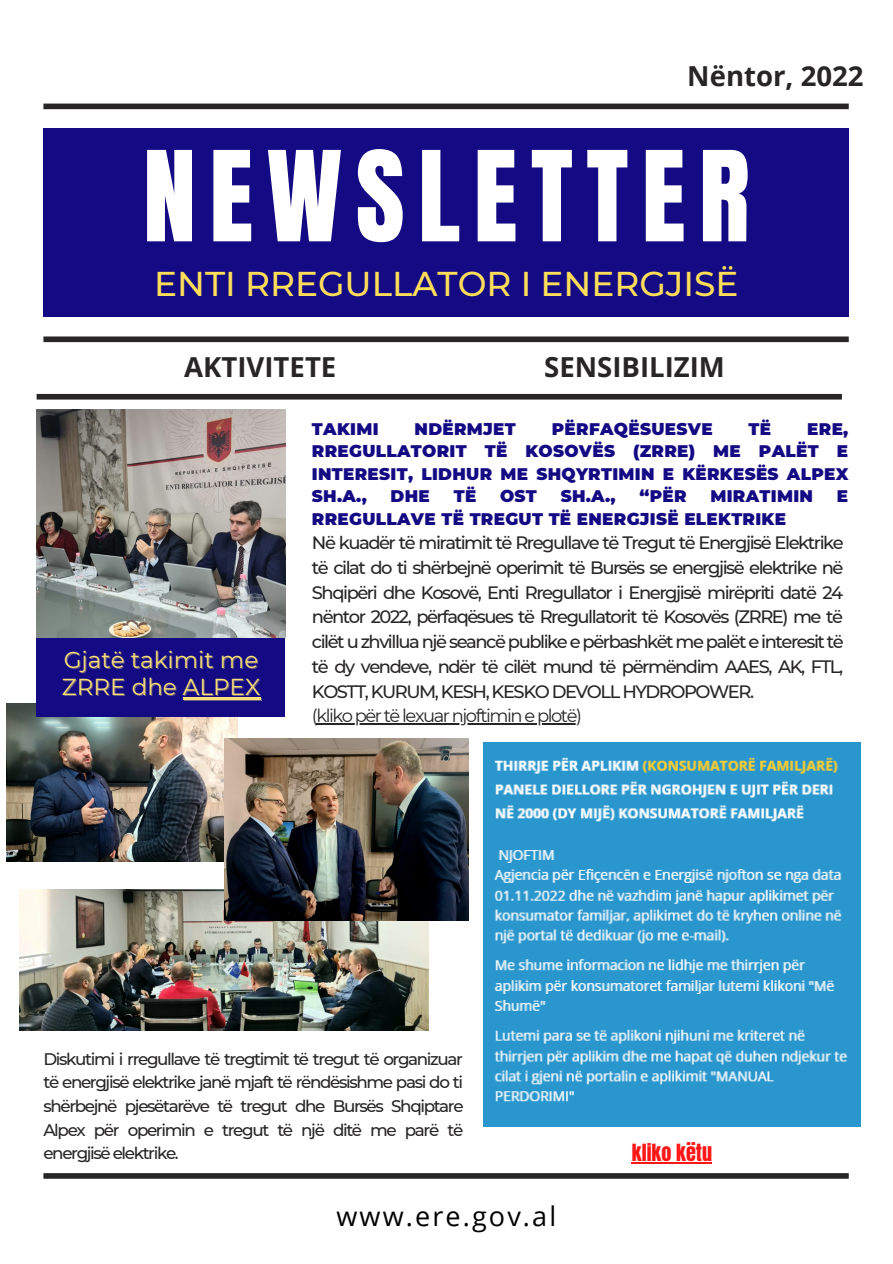
<style>
.page{position:relative;width:893px;height:1264px;background:#fff}
.page>*{position:absolute;margin:0;border:0;box-sizing:border-box;transform-origin:0 0}
.t1{font:106.35px "Anton";letter-spacing:.125em;color:#fff}
.t2{font:500 34.35px "Montserrat";color:#ffde59}
.t3{font:700 27.6px "Open Sans";color:#272525}
.t4{font:27px "Open Sans";letter-spacing:.08em;color:#000}
.t5{font:23.1px/27px "Montserrat";color:#f8df77}
.t6{font:20.1px "Anton";color:#ff1616}
.t7{font:500 17.85px/24.8px "Montserrat";letter-spacing:-.08em;color:#272525;text-align:justify}
.t8{font:17.85px "Montserrat";letter-spacing:-.08em;color:#272525}
.t9{font:500 16.8px/23.5px "Montserrat";letter-spacing:-.08em;color:#272525;text-align:justify}
.t10{font:900 16.8px/22.5px "Montserrat";letter-spacing:.02em;color:#130a84;text-align:justify}
.s1{color:rgb(248 223 119/.4)}
</style>
<div class="page">
<img style="left:7px;top:703px;width:230px;height:159px">
<div style="left:37px;top:607px;width:248px;height:109px;background:#130a84"></div>
<img style="left:37px;top:409px;width:248px;height:229px">
<img style="left:19px;top:889px;width:410px;height:141px">
<img style="left:224px;top:738px;width:244px;height:182px">
<div style="left:43px;top:104px;width:805px;height:5px;background:#272525"></div>
<div style="left:43px;top:128px;width:805px;height:189px;background:#130a84"></div>
<div style="left:43px;top:336px;width:805px;height:6px;background:#272525"></div>
<div style="left:37px;top:394px;width:804px;height:5px;background:#272525"></div>
<div style="left:43px;top:1173px;width:805px;height:5px;background:#272525"></div>
<img style="left:483px;top:742px;width:377px;height:384px">
<hr style="left:316px;top:723px;width:264px;height:1px;background:#272525">
<hr style="left:184px;top:698px;width:77px;height:2px;background:#f8df77">
<hr style="left:183px;top:697px;width:77px;height:2px;background:#f8df77">
<hr style="left:631px;top:1162px;width:81px;height:1px;background:#ff1616">
<h3 class="t3" style="left:687px;top:57px;width:178px">Nëntor, 2022</h3>
<h1 class="t1" style="left:143px;top:120px;width:608px">NEWSLETTER</h1>
<h2 class="t2" style="left:154px;top:262px;width:585px">ENTI RREGULLATOR I ENERGJISË</h2>
<h3 class="t3" style="left:184px;top:347px;width:154px">AKTIVITETE</h3>
<h3 class="t3" style="left:544px;top:347px;width:182px">SENSIBILIZIM</h3>
<p class="t5" style="left:62px;top:646px;width:201px">Gjatë takimit me<br>ZRRE dhe <span class="s1">ALPEX</span></p>
<p class="t10" style="left:312px;top:417px;width:68px">TAKIMI</p>
<p class="t10" style="left:414px;top:417px;width:103px">NDËRMJET</p>
<p class="t10" style="left:551px;top:417px;width:162px">PËRFAQËSUESVE</p>
<p class="t10" style="left:748px;top:417px;width:24px">TË</p>
<p class="t10" style="left:312px;top:417px;width:538px;text-indent:495px">ERE, RREGULLATORIT TË KOSOVËS (ZRRE) ME PALËT E INTERESIT, LIDHUR ME SHQYRTIMIN E KËRKESËS ALPEX SH.A.,</p>
<p class="t10" style="left:390px;top:485px;width:41px">DHE</p>
<p class="t10" style="left:453px;top:485px;width:24px">TË</p>
<p class="t10" style="left:500px;top:485px;width:38px">OST</p>
<p class="t10" style="left:560px;top:485px;width:56px">SH.A.,</p>
<p class="t10" style="left:639px;top:485px;width:49px">“PËR</p>
<p class="t10" style="left:710px;top:485px;width:104px">MIRATIMIN</p>
<p class="t10" style="left:836px;top:485px;width:13px">E</p>
<p class="t10" style="left:312px;top:507px;width:475px">RREGULLAVE TË TREGUT TË ENERGJISË ELEKTRIKE</p>
<p class="t7" style="left:312px;top:530px;width:533px">Në kuadër të miratimit të Rregullave të Tregut të Energjisë Elektrike të cilat do ti shërbejnë operimit të Bursës se energjisë elektrike në Shqipëri dhe Kosovë, Enti Rregullator i Energjisë mirëpriti datë 24 nëntor 2022, përfaqësues të Rregullatorit të Kosovës (ZRRE) me të cilët u zhvillua një seancë publike e përbashkët me palët e interesit të të dy vendeve, ndër të cilët mund të përmëndim AAES, AK, FTL, KOSTT, KURUM, KESH, KESKO DEVOLL HYDROPOWER.</p>
<p class="t8" style="left:312px;top:705px;width:271px">(kliko për të lexuar njoftimin e plotë)</p>
<p class="t9" style="left:43px;top:1046px;width:422px">Diskutimi i rregullave të tregtimit të tregut të organizuar të energjisë elektrike janë mjaft të rëndësishme pasi do ti shërbejnë pjesëtarëve të tregut dhe Bursës Shqiptare Alpex për operimin e tregut të një ditë me parë të energjisë elektrike.</p>
<h3 class="t4" style="left:336px;top:1196px;width:221px">www.ere.gov.al</h3>
<p class="t6" style="left:631px;top:1138px;width:82px">kliko këtu</p>
</div>
